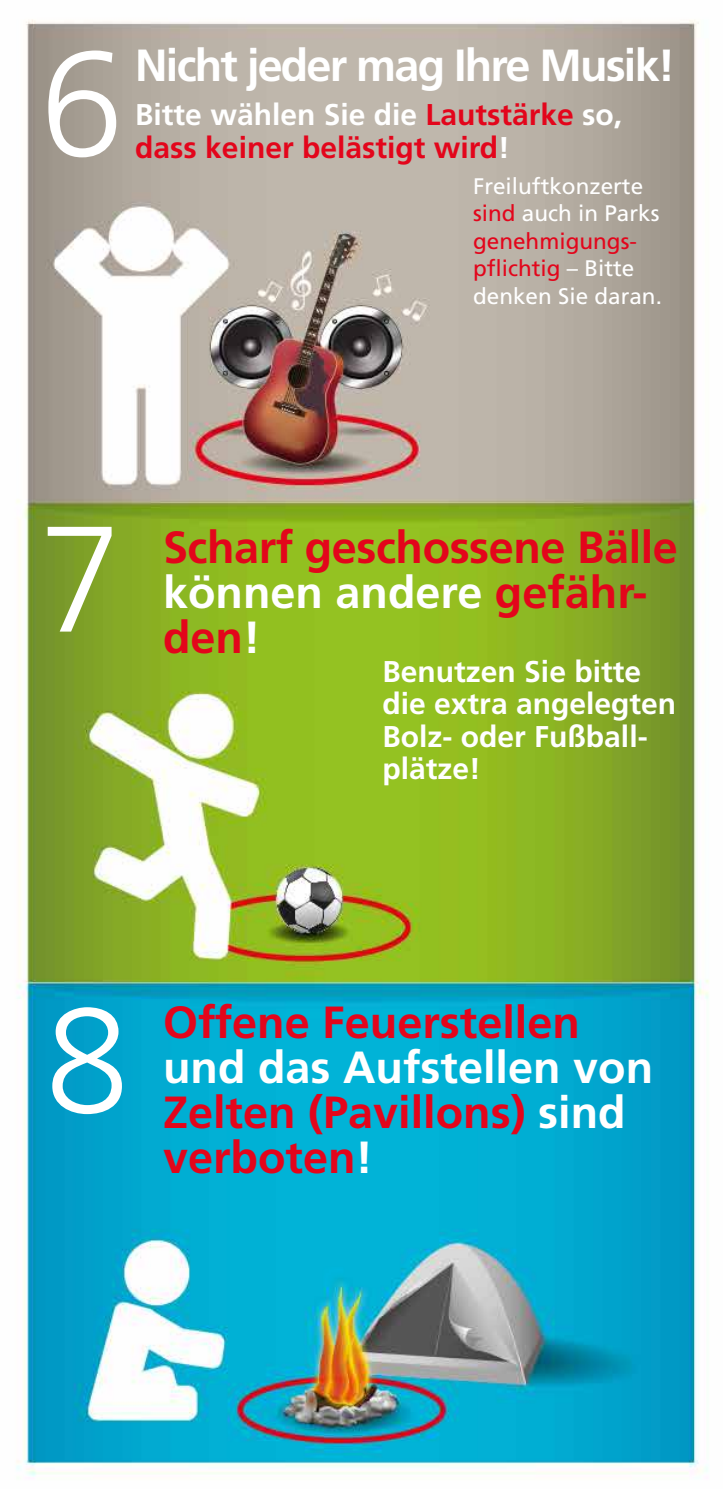
<style>
.page{position:relative;width:723px;height:1489px;background:#fff}
.page>*{position:absolute;margin:0;border:0;box-sizing:border-box;transform-origin:0 0}
.t1{font:300 150px "Frutiger";color:#fff}
.t2{font:700 45px/45px "Frutiger";color:#e3051b}
.t3{font:700 45px "Frutiger";letter-spacing:-.04em;color:#fff}
.t4{font:700 30px/32.5px "Frutiger";color:#fff}
.t5{font:700 30px "Frutiger";color:#e3051b}
.t6{font:22.5px/27.5px "Frutiger";color:#fff}
.s1{color:#e3051b}
.s2{color:#fff}
</style>
<div class="page">
<img style="left:16px;top:19px;width:693px;height:1458px">
<h1 class="t1" style="left:40px;top:20px;width:85px">6</h1>
<p class="t3" style="left:135px;top:39px;width:542px">Nicht jeder mag Ihre Musik!</p>
<p class="t4" style="left:135px;top:98px;width:488px">Bitte wählen Sie die <span class="s1">Lautstärke</span> so,</p>
<p class="t5" style="left:135px;top:129px;width:376px">dass keiner belästigt wird<span class="s2">!</span></p>
<p class="t6" style="left:473px;top:172px;width:190px">Freiluftkonzerte <span class="s1">sind</span> auch in Parks <span class="s1">genehmigungs&shy;pflichtig</span> – Bitte denken Sie daran.</p>
<h1 class="t1" style="left:39px;top:495px;width:85px">7</h1>
<p class="t2" style="left:163px;top:524px;width:516px">Scharf geschossene Bälle <span class="s2">können andere</span> gefähr&shy;den<span class="s2">!</span></p>
<p class="t4" style="left:383px;top:654px;width:295px">Benutzen Sie bitte die extra angelegten<br>Bolz- oder Fußball&shy;plätze!</p>
<h1 class="t1" style="left:45px;top:976px;width:85px">8</h1>
<p class="t2" style="left:163px;top:999px;width:418px">Offene Feuerstellen</p>
<p class="t2" style="left:163px;top:1044px;width:492px"><span class="s2">und das Aufstellen von<br></span>Zelten (Pavillons) <span class="s2">sind </span>verboten<span class="s2">!</span></p>
</div>
